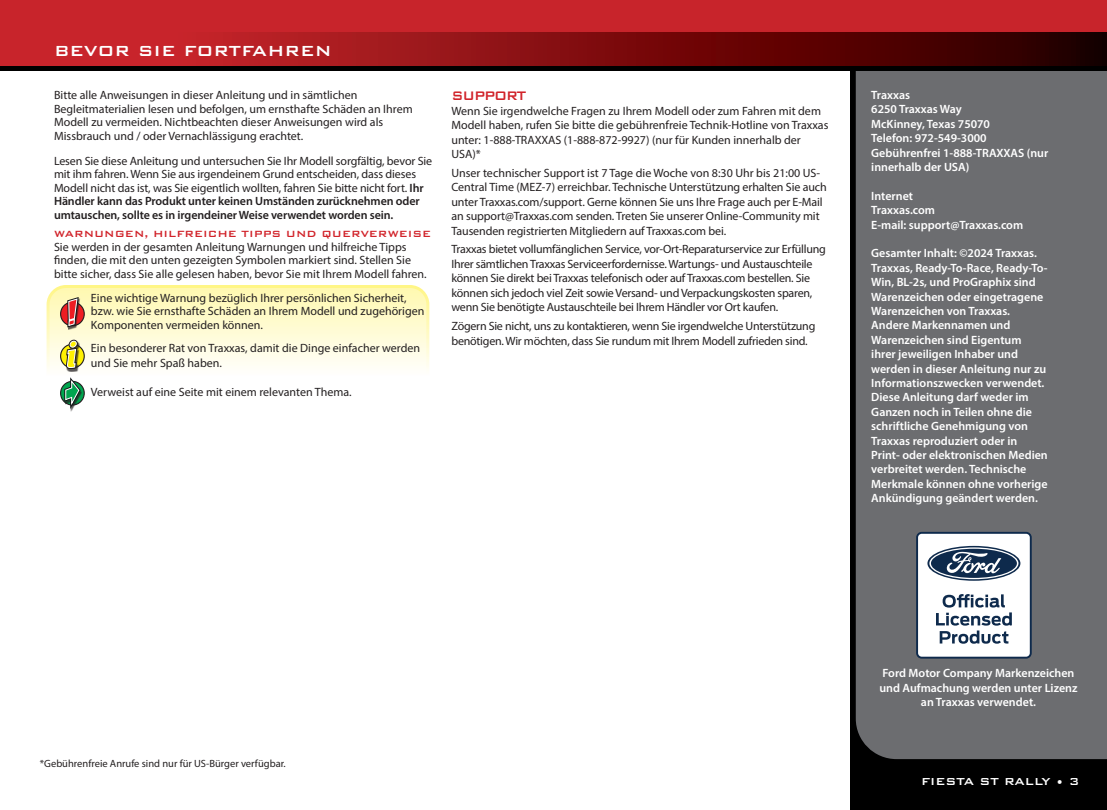
<style>
.page{position:relative;width:1107px;height:810px;background:#fff}
.page>*{position:absolute;margin:0;border:0;box-sizing:border-box;transform-origin:0 0}
.t1{font:500 19.5px "Bank Gothic BT";color:#fff}
.t2{font:500 16.5px "Bank Gothic BT";letter-spacing:-.075em;color:#d1232a;scale:.91 1}
.t3{font:500 13.5px "Bank Gothic BT";color:#fff}
.t4{font:12px/14.4px "Myriad Pro";letter-spacing:-.01em;color:#231f20}
.t5{font:600 12px/14.4px "Myriad Pro";color:#fff}
.t6{font:500 12px "Bank Gothic BT";color:#d1232a}
.t7{font:10.5px "Myriad Pro";color:#231f20}
.s1{font-weight:600}
</style>
<div class="page">
<div style="left:850px;top:13px;width:257px;height:797px;background:#000"></div>
<div style="left:856px;top:71px;width:251px;height:688px;background:#6c6d70"></div>
<div style="left:0;top:0;width:1107px;height:70px;background:#000"></div>
<div style="left:0;top:0;width:1107px;height:51px;background:#c8242b"></div>
<svg style="left:0;top:32px;width:1107px;height:34px;background:#831013"></svg>
<svg style="left:48px;top:289px;width:380px;height:112px"></svg>
<div style="left:47px;top:285px;width:382px;height:123px;border:3px solid #fff;border-radius:18px"></div>
<svg style="left:61px;top:381px;width:23px;height:24px"></svg>
<div style="left:60px;top:381px;width:25px;height:25px;border:1px solid #231f20;border-radius:50%"></div>
<svg style="left:61px;top:344px;width:23px;height:24px"></svg>
<div style="left:60px;top:344px;width:25px;height:24px;border:1px solid #231f20;border-radius:50%"></div>
<div style="left:66px;top:341px;width:14px;height:31px;background:#231f20;opacity:.75"></div>
<div style="left:68px;top:340px;width:10px;height:9px;border:3px solid #231f20;border-radius:50%"></div>
<div style="left:70px;top:341px;width:7px;height:6px;background:#fff101;border-radius:50%"></div>
<div style="left:70px;top:341px;width:7px;height:7px;border:1px solid #fff;border-radius:50%"></div>
<svg style="left:63px;top:346px;width:20px;height:66px"></svg>
<svg style="left:61px;top:302px;width:23px;height:24px"></svg>
<div style="left:60px;top:302px;width:25px;height:24px;border:1px solid #231f20;border-radius:50%"></div>
<div style="left:68px;top:298px;width:13px;height:32px;background:#231f20;opacity:.75"></div>
<svg style="left:65px;top:295px;width:16px;height:34px"></svg>
<div style="left:917px;top:533px;width:114px;height:125px;background:#fff;border-radius:5px"></div>
<div style="left:916px;top:532px;width:116px;height:127px;border:2px solid #0e2a4c;border-radius:5px"></div>
<svg style="left:927px;top:546px;width:93px;height:35px"></svg>
<svg style="left:929px;top:547px;width:89px;height:32px"></svg>
<svg style="left:936px;top:594px;width:76px;height:50px"></svg>
<p class="t1" style="left:54px;top:40px;width:279px">BEVOR SIE FORTFAHREN</p>
<p class="t4" style="left:54px;top:88px;width:360px;line-height:13.5px">Bitte alle Anweisungen in dieser Anleitung und in sämtlichen Begleitmaterialien lesen und befolgen, um ernsthafte Schäden an Ihrem Modell zu vermeiden. Nichtbeachten dieser Anweisungen wird als Missbrauch und / oder Vernachlässigung erachtet.</p>
<p class="t4" style="left:54px;top:154px;width:380px;line-height:13.5px">Lesen Sie diese Anleitung und untersuchen Sie Ihr Modell sorgfältig, bevor Sie mit ihm fahren. Wenn Sie aus irgendeinem Grund entscheiden, dass dieses Modell nicht das ist, was Sie eigentlich wollten, fahren Sie bitte nicht fort. <span class="s1">Ihr Händler kann das Produkt unter keinen Umständen zurücknehmen oder umtauschen, sollte es in irgendeiner Weise verwendet worden sein.</span></p>
<p class="t6" style="left:54px;top:228px;width:379px">WARNUNGEN, HILFREICHE TIPPS UND QUERVERWEISE</p>
<p class="t4" style="left:54px;top:240px;width:374px;line-height:13.5px">Sie werden in der gesamten Anleitung Warnungen und hilfreiche Tipps finden, die mit den unten gezeigten Symbolen markiert sind. Stellen Sie bitte sicher, dass Sie alle gelesen haben, bevor Sie mit Ihrem Modell fahren.</p>
<p class="t4" style="left:91px;top:291px;width:335px;line-height:13.5px">Eine wichtige Warnung bezüglich Ihrer persönlichen Sicherheit, bzw. wie Sie ernsthafte Schäden an Ihrem Modell und zugehörigen<br>Komponenten vermeiden können.</p>
<p class="t4" style="left:91px;top:341px;width:331px">Ein besonderer Rat von Traxxas, damit die Dinge einfacher werden und Sie mehr Spaß haben.</p>
<p class="t4" style="left:91px;top:384px;width:262px">Verweist auf eine Seite mit einem relevanten Thema.</p>
<p class="t2" style="left:451px;top:87px;width:84px">SUPPORT</p>
<p class="t4" style="left:451px;top:103px;width:379px">Wenn Sie irgendwelche Fragen zu Ihrem Modell oder zum Fahren mit dem Modell haben, rufen Sie bitte die gebührenfreie Technik-Hotline von Traxxas unter: 1-888-TRAXXAS (1-888-872-9927) (nur für Kunden innerhalb der USA)*</p>
<p class="t4" style="left:451px;top:166px;width:377px">Unser technischer Support ist 7 Tage die Woche von 8:30 Uhr bis 21:00 US-Central Time (MEZ-7) erreichbar. Technische Unterstützung erhalten Sie auch unter Traxxas.com/support. Gerne können Sie uns Ihre Frage auch per E-Mail an support@Traxxas.com senden. Treten Sie unserer Online-Community mit Tausenden registrierten Mitgliedern auf Traxxas.com bei.</p>
<p class="t4" style="left:451px;top:242px;width:376px">Traxxas bietet vollumfänglichen Service, vor-Ort-Reparaturservice zur Erfüllung Ihrer sämtlichen Traxxas Serviceerfordernisse. Wartungs- und Austauschteile können Sie direkt bei Traxxas telefonisch oder auf Traxxas.com bestellen. Sie können sich jedoch viel Zeit sowie Versand- und Verpackungskosten sparen, wenn Sie benötigte Austauschteile bei Ihrem Händler vor Ort kaufen.</p>
<p class="t4" style="left:451px;top:318px;width:365px;line-height:15px">Zögern Sie nicht, uns zu kontaktieren, wenn Sie irgendwelche Unterstützung benötigen. Wir möchten, dass Sie rundum mit Ihrem Modell zufrieden sind.</p>
<p class="t5" style="left:871px;top:87px;width:40px">Traxxas</p>
<p class="t5" style="left:871px;top:102px;width:92px">6250 Traxxas Way</p>
<p class="t5" style="left:871px;top:116px;width:120px">McKinney, Texas 75070</p>
<p class="t5" style="left:871px;top:131px;width:117px">Telefon: 972-549-3000</p>
<p class="t5" style="left:871px;top:145px;width:179px">Gebührenfrei 1-888-TRAXXAS (nur innerhalb der USA)</p>
<p class="t5" style="left:871px;top:188px;width:43px">Internet</p>
<p class="t5" style="left:871px;top:203px;width:65px">Traxxas.com</p>
<p class="t5" style="left:871px;top:217px;width:154px">E-mail: support@Traxxas.com</p>
<p class="t5" style="left:871px;top:246px;width:178px">Gesamter Inhalt: ©2024 Traxxas.<br>Traxxas, Ready-To-Race, Ready-To-<br>Win, BL-2s, und ProGraphix sind<br>Warenzeichen oder eingetragene<br>Warenzeichen von Traxxas.<br>Andere Markennamen und<br>Warenzeichen sind Eigentum ihrer jeweiligen Inhaber und werden in dieser Anleitung nur zu<br>Informationszwecken verwendet.<br>Diese Anleitung darf weder im<br>Ganzen noch in Teilen ohne die schriftliche Genehmigung von<br>Traxxas reproduziert oder in<br>Print- oder elektronischen Medien verbreitet werden. Technische<br>Merkmale können ohne vorherige<br>Ankündigung geändert werden.</p>
<p class="t7" style="left:40px;top:757px;width:247px">*Gebührenfreie Anrufe sind nur für US-Bürger verfügbar.</p>
<p class="t5" style="left:879px;top:666px;width:200px;text-align:center">Ford Motor Company Markenzeichen und Aufmachung werden unter Lizenz an Traxxas verwendet.</p>
<p class="t3" style="left:921px;top:774px;width:160px">FIESTA ST RALLY • 3</p>
</div>
